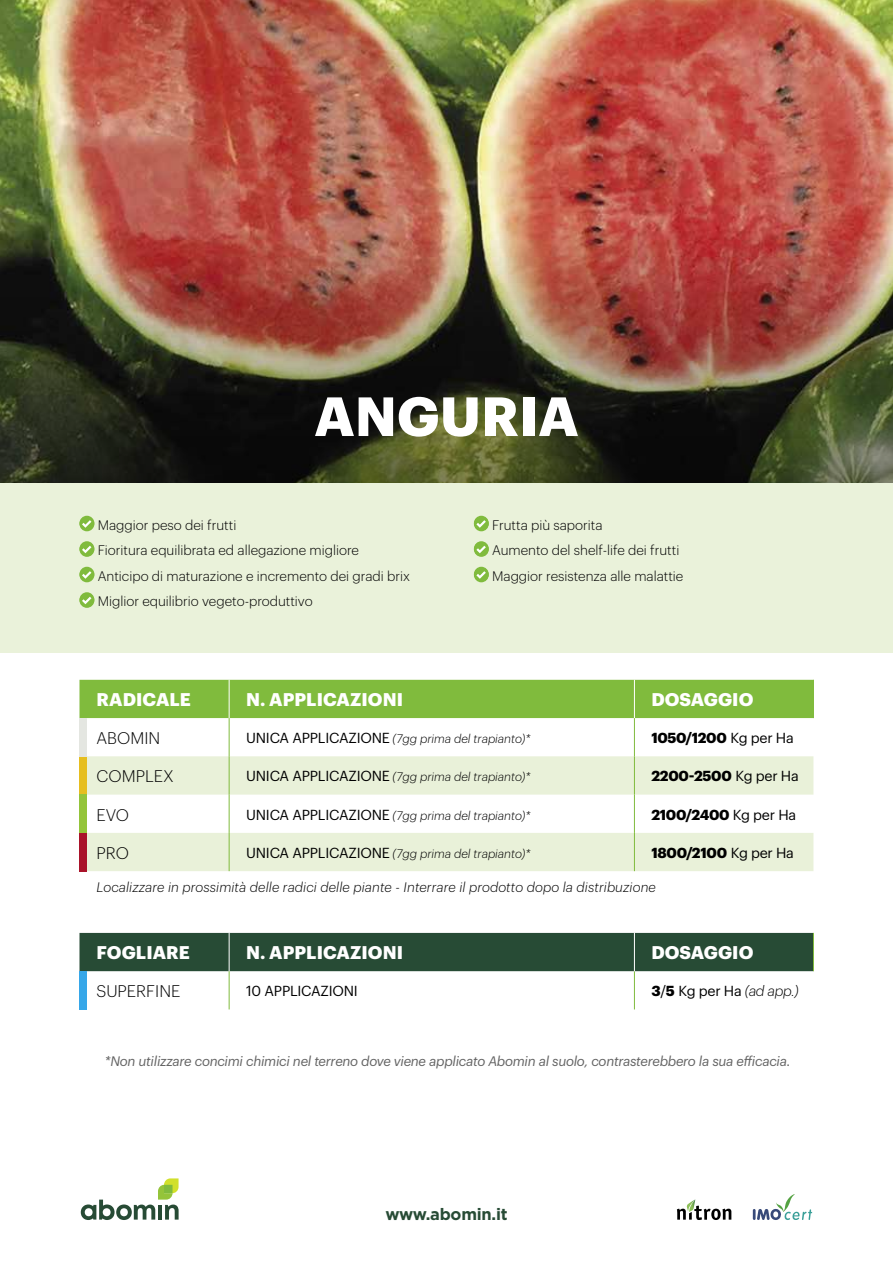
<style>
.page{position:relative;width:893px;height:1263px;background:#fff}
.page>*{position:absolute;margin:0;border:0;box-sizing:border-box;transform-origin:0 0}
.t1{font:700 54px "Graphik";letter-spacing:.005em;color:#fff}
.t2{font:700 18px "Graphik";letter-spacing:.005em;color:#fff}
.t3{font:300 16.5px "Graphik";color:#000}
.t4{font:700 16.5px "Gotham";letter-spacing:-.015em;color:#274b35}
.t5{font:700 14.25px "Graphik";letter-spacing:-.02em;color:#000}
.t6{font:14.25px "Graphik";letter-spacing:-.015em;color:#000}
.t7{font:300 13.5px/25.5px "Graphik";color:#000}
.t8{font:italic 13.5px "Graphik";letter-spacing:-.02em;color:#636363}
.t9{font:italic 300 13.5px "Graphik";letter-spacing:.01em;color:#000}
.t10{font:italic 300 12px "Graphik";color:#000}
.s1{font-weight:400;font-style:normal;font-size:14.25px}
.s2{font-weight:400}
.s3{font-weight:700}
.s4{font-weight:300;font-style:italic}
</style>
<div class="page">
<div style="left:0;top:483px;width:893px;height:170px;background:#eaf2da"></div>
<svg style="left:677px;top:1199px;width:54px;height:21px"></svg>
<svg style="left:81px;top:1178px;width:98px;height:42px"></svg>
<svg style="left:753px;top:1194px;width:59px;height:26px"></svg>
<img style="left:0;top:0;width:893px;height:217px">
<div style="left:79px;top:516px;width:15px;height:15px;background:#80bb3d;border-radius:50%"></div>
<svg style="left:82px;top:520px;width:9px;height:8px"></svg>
<svg style="left:79px;top:542px;width:15px;height:15px"></svg>
<div style="left:79px;top:541px;width:15px;height:15px;background:#80bb3d;border-radius:50%"></div>
<svg style="left:82px;top:546px;width:9px;height:8px"></svg>
<div style="left:79px;top:567px;width:15px;height:15px;background:#80bb3d;border-radius:50%"></div>
<svg style="left:82px;top:571px;width:9px;height:8px"></svg>
<svg style="left:79px;top:593px;width:15px;height:15px"></svg>
<div style="left:79px;top:592px;width:15px;height:15px;background:#80bb3d;border-radius:50%"></div>
<svg style="left:82px;top:597px;width:9px;height:8px"></svg>
<div style="left:474px;top:516px;width:15px;height:15px;background:#80bb3d;border-radius:50%"></div>
<svg style="left:476px;top:520px;width:10px;height:8px"></svg>
<svg style="left:474px;top:542px;width:15px;height:15px"></svg>
<div style="left:474px;top:541px;width:15px;height:15px;background:#80bb3d;border-radius:50%"></div>
<svg style="left:476px;top:546px;width:10px;height:8px"></svg>
<div style="left:474px;top:567px;width:15px;height:15px;background:#80bb3d;border-radius:50%"></div>
<svg style="left:476px;top:571px;width:10px;height:8px"></svg>
<img style="left:0;top:217px;width:892px;height:266px">
<div style="left:79px;top:680px;width:734px;height:38px;background:#80bb3d"></div>
<svg style="left:87px;top:756px;width:726px;height:115px;fill:#e9f1d9"></svg>
<hr style="left:229px;top:718px;width:1px;height:38px;background:#80bb3d">
<hr style="left:634px;top:718px;width:1px;height:38px;background:#80bb3d">
<hr style="left:229px;top:795px;width:1px;height:38px;background:#80bb3d">
<hr style="left:634px;top:795px;width:1px;height:38px;background:#80bb3d">
<hr style="left:229px;top:833px;width:1px;height:38px;background:#80bb3d">
<hr style="left:813px;top:680px;width:1px;height:38px;background:#80bb3d">
<hr style="left:229px;top:756px;width:1px;height:39px;background:#80bb3d">
<hr style="left:634px;top:756px;width:1px;height:39px;background:#80bb3d">
<hr style="left:634px;top:833px;width:1px;height:38px;background:#80bb3d">
<hr style="left:229px;top:680px;width:1px;height:38px;background:#fff">
<hr style="left:634px;top:680px;width:1px;height:38px;background:#fff">
<div style="left:79px;top:933px;width:734px;height:38px;background:#274b35"></div>
<hr style="left:229px;top:971px;width:1px;height:38px;background:#80bb3d">
<hr style="left:634px;top:971px;width:1px;height:38px;background:#80bb3d">
<hr style="left:813px;top:933px;width:1px;height:38px;background:#80bb3d">
<hr style="left:229px;top:933px;width:1px;height:38px;background:#fff">
<hr style="left:634px;top:933px;width:1px;height:38px;background:#fff">
<div style="left:79px;top:756px;width:8px;height:38px;background:#e6be1f"></div>
<div style="left:79px;top:718px;width:8px;height:38px;background:#e4e6e1"></div>
<div style="left:79px;top:794px;width:8px;height:39px;background:#94c43a"></div>
<div style="left:79px;top:833px;width:8px;height:38px;background:#a9132a"></div>
<div style="left:79px;top:971px;width:8px;height:38px;background:#36a7e9"></div>
<hr style="left:892px;top:217px;width:1px;height:266px;background:#000">
<h1 class="t1" style="left:314px;top:375px;width:266px">ANGURIA</h1>
<p class="t7" style="left:98px;top:511px;width:314px">Maggior peso dei frutti<br>Fioritura equilibrata ed allegazione migliore Anticipo di maturazione e incremento dei gradi brix Miglior equilibrio vegeto-produttivo</p>
<p class="t7" style="left:492px;top:511px;width:193px">Frutta più saporita<br>Aumento del shelf-life dei frutti<br>Maggior resistenza alle malattie</p>
<h2 class="t2" style="left:97px;top:686px;width:96px">RADICALE</h2>
<h2 class="t2" style="left:246px;top:686px;width:158px">N. APPLICAZIONI</h2>
<h2 class="t2" style="left:651px;top:686px;width:103px">DOSAGGIO</h2>
<p class="t3" style="left:96px;top:726px;width:65px">ABOMIN</p>
<p class="t10" style="left:246px;top:730px;width:286px"><span class="s1">UNICA APPLICAZIONE</span> (7gg prima del trapianto)*</p>
<p class="t5" style="left:651px;top:727px;width:144px">1050/1200 <span class="s2">Kg per Ha</span></p>
<p class="t3" style="left:96px;top:764px;width:79px">COMPLEX</p>
<p class="t10" style="left:246px;top:768px;width:286px"><span class="s1">UNICA APPLICAZIONE</span> (7gg prima del trapianto)*</p>
<p class="t5" style="left:651px;top:765px;width:149px">2200-2500 <span class="s2">Kg per Ha</span></p>
<p class="t3" style="left:96px;top:802px;width:34px">EVO</p>
<p class="t10" style="left:246px;top:806px;width:286px"><span class="s1">UNICA APPLICAZIONE</span> (7gg prima del trapianto)*</p>
<p class="t5" style="left:651px;top:803px;width:146px">2100/2400 <span class="s2">Kg per Ha</span></p>
<p class="t3" style="left:96px;top:841px;width:34px">PRO</p>
<p class="t10" style="left:246px;top:845px;width:286px"><span class="s1">UNICA APPLICAZIONE</span> (7gg prima del trapianto)*</p>
<p class="t5" style="left:651px;top:842px;width:144px">1800/2100 <span class="s2">Kg per Ha</span></p>
<p class="t9" style="left:96px;top:877px;width:561px">Localizzare in prossimità delle radici delle piante - Interrare il prodotto dopo la distribuzione</p>
<h2 class="t2" style="left:97px;top:939px;width:95px">FOGLIARE</h2>
<h2 class="t2" style="left:246px;top:939px;width:158px">N. APPLICAZIONI</h2>
<h2 class="t2" style="left:651px;top:939px;width:103px">DOSAGGIO</h2>
<p class="t3" style="left:96px;top:979px;width:85px">SUPERFINE</p>
<p class="t6" style="left:246px;top:980px;width:113px">10 APPLICAZIONI</p>
<p class="t6" style="left:651px;top:980px;width:149px"><span class="s3">3</span>/<span class="s3">5</span> Kg per Ha <span class="s4">(ad app.)</span></p>
<p class="t8" style="left:105px;top:1051px;width:687px">*Non utilizzare concimi chimici nel terreno dove viene applicato Abomin al suolo, contrasterebbero la sua efficacia.</p>
<p class="t4" style="left:385px;top:1203px;width:124px">www.abomin.it</p>
</div>
